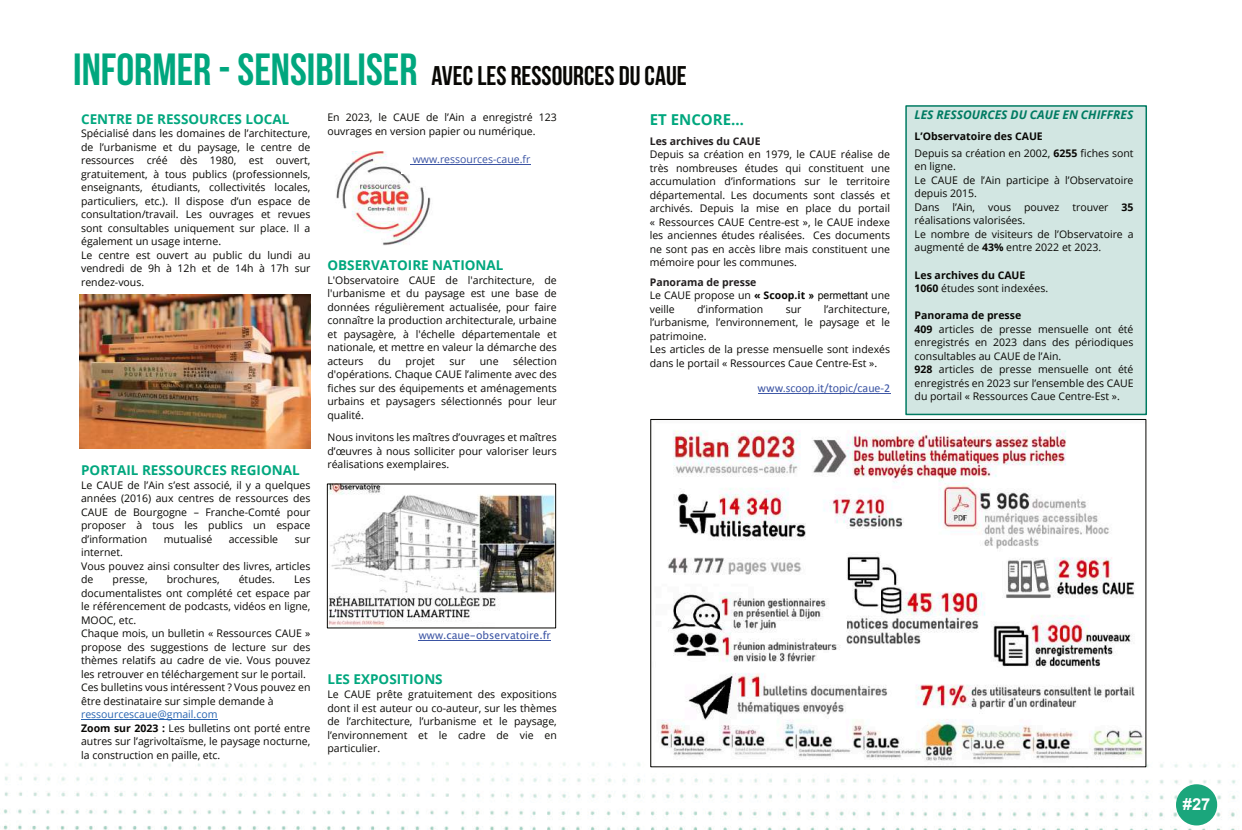
<style>
.page{position:relative;width:1242px;height:830px;background:#fff}
.page>*{position:absolute;margin:0;border:0;box-sizing:border-box;transform-origin:0 0}
.t1{font:27px "Bebas Neue";color:#080704}
.t2{font:700 16.5px "Arial";color:#fff}
.t3{font:700 15px "Open Sans";color:#00a77e}
.t4{font:700 13.5px "Open Sans";color:#00a77e}
.t5{font:italic 700 12px "Open Sans";color:#007b62}
.t6{font:12px "Calibri";color:#3a53a3}
.t7{font:10.5px/13.5px "Open Sans";color:#080704}
.t8{font:700 10.5px/13.5px "Open Sans";color:#080704}
.t9{font:10.5px "Lucida Grande";color:#3a53a3}
.t10{font:10.5px "Open Sans";color:#3a53a3}
.t11{font:700 10.5px "Open Sans";color:#231f20}
.s1{font-size:45px;color:#00a77e}
.s2{color:#2965b1}
.s3{font-weight:700}
.s4{font-weight:700;color:#231f20}
.s5{font-family:"Arial";font-weight:700}
.s6{font-family:"Arial"}
.s7{font-weight:400}
</style>
<div class="page">
<img style="left:3px;top:755px;width:1233px;height:74px">
<svg style="left:1176px;top:783px;width:41px;height:42px"></svg>
<hr style="left:81px;top:718px;width:136px;height:1px;background:#2965b1">
<hr style="left:419px;top:639px;width:132px;height:1px;background:#3a53a3">
<img style="left:336px;top:152px;width:95px;height:93px">
<div style="left:401px;top:146px;width:159px;height:28px;background:#fff"></div>
<hr style="left:410px;top:164px;width:120px;height:1px;background:#3a53a3">
<img style="left:652px;top:430px;width:492px;height:334px">
<hr style="left:757px;top:393px;width:133px;height:1px;background:#4059a7">
<div style="left:905px;top:105px;width:242px;height:310px;background:#d2e6e2;border:2px solid #007b62"></div>
<img style="left:329px;top:485px;width:225px;height:140px">
<div style="left:327px;top:483px;width:229px;height:144px;border:1px solid #080704"></div>
<img style="left:79px;top:294px;width:231px;height:154px">
<h1 class="t1" style="left:73px;top:65px;width:615px"><span class="s1">INFORMER - SENSIBILISER</span> AVEC LES RESSOURCES DU CAUE</h1>
<p class="t4" style="left:81px;top:113px;width:210px">CENTRE DE RESSOURCES LOCAL</p>
<p class="t7" style="left:81px;top:128px;width:231px">Spécialisé dans les domaines de l’architecture, de l’urbanisme et du paysage, le centre de ressources créé dès 1980, est ouvert, gratuitement, à tous publics (professionnels, enseignants, étudiants, collectivités locales, particuliers, etc.). Il dispose d’un espace de consultation/travail. Les ouvrages et revues sont consultables uniquement sur place. Il a également un usage interne.<br>Le centre est ouvert au public du lundi au vendredi de 9h à 12h et de 14h à 17h sur rendez-vous.</p>
<p class="t4" style="left:81px;top:464px;width:220px">PORTAIL RESSOURCES REGIONAL</p>
<p class="t7" style="left:81px;top:479px;width:231px;text-align:justify">Le CAUE de l’Ain s’est associé, il y a quelques années (2016) aux centres de ressources des CAUE de Bourgogne – Franche-Comté pour proposer à tous les publics un espace d’information</p>
<p class="t7" style="left:164px;top:533px;width:50px">mutualisé</p>
<p class="t7" style="left:229px;top:533px;width:51px">accessible</p>
<p class="t7" style="left:295px;top:533px;width:17px">sur</p>
<p class="t7" style="left:81px;top:546px;width:231px">internet.<br>Vous pouvez ainsi consulter des livres, articles de</p>
<p class="t7" style="left:113px;top:573px;width:37px">presse,</p>
<p class="t7" style="left:167px;top:573px;width:54px">brochures,</p>
<p class="t7" style="left:239px;top:573px;width:38px">études.</p>
<p class="t7" style="left:81px;top:573px;width:231px;text-indent:213px">Les documentalistes ont complété cet espace par le référencement de podcasts, vidéos en ligne, MOOC, etc.<br>Chaque mois, un bulletin « Ressources CAUE » propose des suggestions de lecture sur des thèmes relatifs au cadre de vie. Vous pouvez les retrouver en téléchargement sur le portail.<br>Ces bulletins vous intéressent ? Vous pouvez en être destinataire sur simple demande à</p>
<p class="t7" style="left:81px;top:708px;width:231px"><span class="s2">ressourcescaue@gmail.com<br></span><span class="s3">Zoom sur 2023 :</span> Les bulletins ont porté entre autres sur l’agrivoltaïsme, le paysage nocturne, la construction en paille, etc.</p>
<p class="t7" style="left:327px;top:112px;width:231px">En 2023, le CAUE de l’Ain a enregistré 123 ouvrages en version papier ou numérique.</p>
<p class="t10" style="left:413px;top:155px;width:119px">www.ressources-caue.fr</p>
<p class="t4" style="left:327px;top:259px;width:178px">OBSERVATOIRE NATIONAL</p>
<p class="t7" style="left:327px;top:274px;width:231px;text-align:justify">L'Observatoire CAUE de l'architecture, de l'urbanisme et du paysage est une base de données régulièrement actualisée, pour faire connaître la production architecturale, urbaine et paysagère, à l'échelle départementale et nationale, et mettre en valeur la démarche des acteurs</p>
<p class="t7" style="left:327px;top:355px;width:231px;text-align:justify;text-indent:186px">sélection d'opérations. Chaque CAUE l’alimente avec des fiches sur des équipements et aménagements urbains et paysagers sélectionnés pour leur qualité.</p>
<p class="t7" style="left:327px;top:431px;width:231px;text-align:justify">Nous invitons les maîtres d’ouvrages et maîtres d’œuvres à nous solliciter pour valoriser leurs réalisations exemplaires.</p>
<p class="t7" style="left:378px;top:355px;width:14px">du</p>
<p class="t7" style="left:406px;top:355px;width:31px">projet</p>
<p class="t7" style="left:449px;top:355px;width:17px">sur</p>
<p class="t7" style="left:480px;top:355px;width:20px">une</p>
<p class="t9" style="left:419px;top:630px;width:134px">www.caue-observatoire.fr</p>
<p class="t4" style="left:327px;top:673px;width:117px">LES EXPOSITIONS</p>
<p class="t7" style="left:327px;top:688px;width:231px;text-align:justify">Le CAUE prête gratuitement des expositions dont il est auteur ou co-auteur, sur les thèmes de l’architecture, l’urbanisme et le paysage, l’environnement et le cadre de vie en particulier.</p>
<h3 class="t3" style="left:650px;top:114px;width:96px">ET ENCORE…</h3>
<p class="t11" style="left:650px;top:137px;width:112px">Les archives du CAUE</p>
<p class="t7" style="left:650px;top:149px;width:242px;text-align:justify">Depuis sa création en 1979, le CAUE réalise de très nombreuses études qui constituent une accumulation d’informations sur le territoire départemental. Les documents sont classés et archivés. Depuis la mise en place du portail « Ressources CAUE Centre-est », le CAUE indexe les anciennes études réalisées. Ces documents ne sont pas en accès libre mais constituent une mémoire pour les communes.</p>
<p class="t7" style="left:650px;top:276px;width:242px"><span class="s4">Panorama de presse<br></span>Le CAUE propose un <span class="s3">« Scoop.it</span> <span class="s5">»</span> <span class="s6">permettant</span> une veille</p>
<p class="t7" style="left:697px;top:303px;width:68px">d’information</p>
<p class="t7" style="left:786px;top:303px;width:17px">sur</p>
<p class="t7" style="left:650px;top:303px;width:242px;text-indent:174px">l’architecture, l’urbanisme, l’environnement, le paysage et le patrimoine.<br>Les articles de la presse mensuelle sont indexés dans le portail « Ressources Caue Centre-Est ».</p>
<p class="t6" style="left:757px;top:382px;width:134px">www.scoop.it/topic/caue-2</p>
<p class="t5" style="left:914px;top:110px;width:220px">LES RESSOURCES DU CAUE EN CHIFFRES</p>
<p class="t7" style="left:914px;top:129px;width:220px;line-height:16.5px"><span class="s3">L’Observatoire des CAUE<br></span>Depuis sa création en 2002, <span class="s3">6255</span> fiches sont</p>
<p class="t7" style="left:914px;top:161px;width:220px">en ligne.<br>Le CAUE de l’Ain participe à l’Observatoire depuis 2015.<br>Dans l’Ain, vous pouvez trouver <span class="s3">35 </span>réalisations valorisées.<br>Le nombre de visiteurs de l’Observatoire a augmenté de <span class="s3">43%</span> entre 2022 et 2023.</p>
<p class="t8" style="left:914px;top:269px;width:135px">Les archives du CAUE<br>1060 <span class="s7">études sont indexées.</span></p>
<p class="t7" style="left:914px;top:309px;width:220px"><span class="s3">Panorama de presse<br>409</span> articles de presse mensuelle ont été enregistrés en 2023 dans des périodiques consultables au CAUE de l’Ain.<br><span class="s3">928</span> articles de presse mensuelle ont été enregistrés en 2023 sur l’ensemble des CAUE du portail « Ressources Caue Centre-Est ».</p>
<h2 class="t2" style="left:1183px;top:798px;width:29px">#27</h2>
</div>
